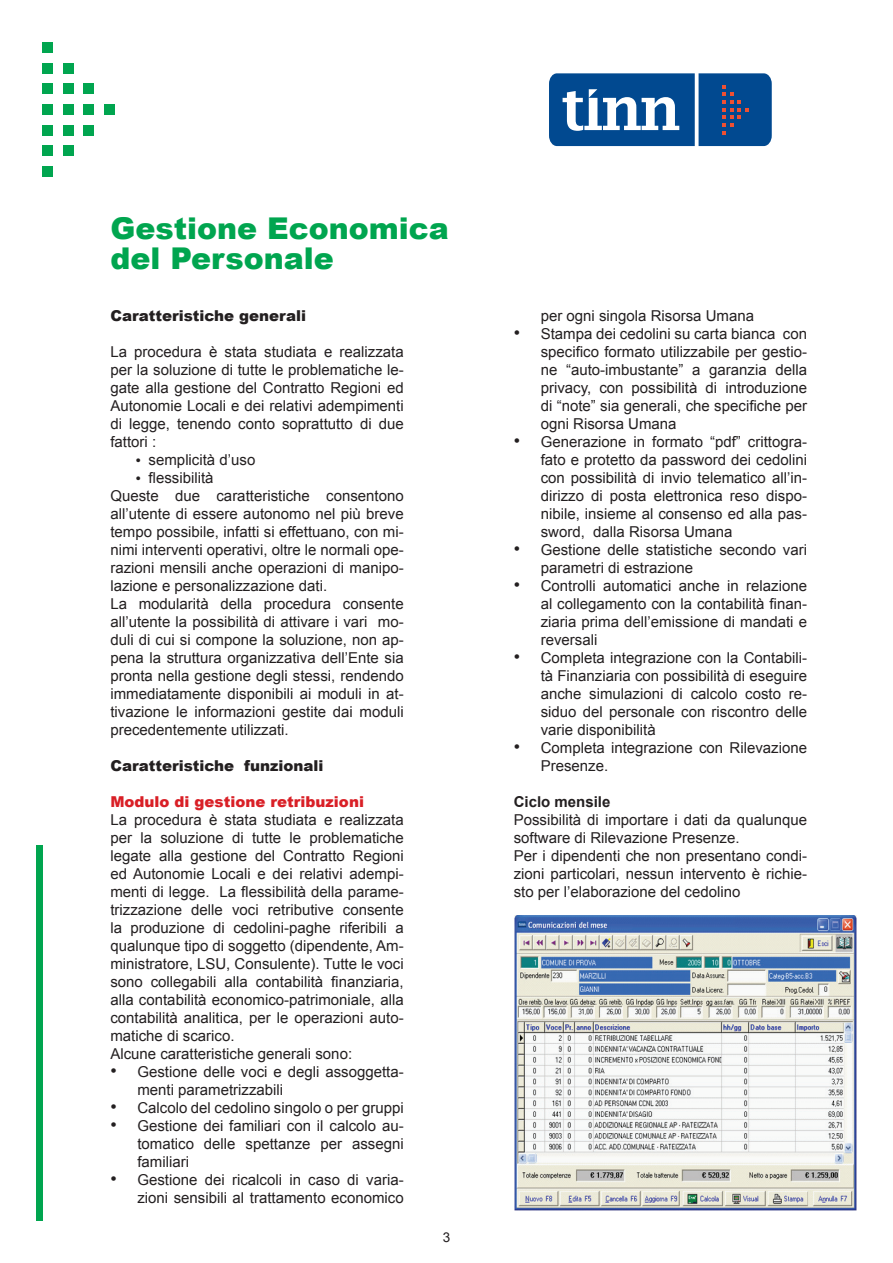
<style>
.page{position:relative;width:893px;height:1263px;background:#fff}
.page>*{position:absolute;margin:0;border:0;box-sizing:border-box;transform-origin:0 0}
.t1{font:900 30px/30px "Arial";color:#00a54f}
.t2{font:15px/18px "Arial";color:#231f20;text-align:justify}
.t3{font:900 15px "Arial";color:#231f20}
.t4{font:900 15px "Arial";color:#d91f26}
.t5{font:700 15px "Arial";color:#231f20}
.t6{font:13.5px "Arial";color:#231f20}
.s1{font-family:"Myriad Pro";font-size:18px}
.s2{font-size:18px}
</style>
<div class="page">
<div style="left:43px;top:43px;width:10px;height:10px;background:#00a54f"></div>
<div style="left:43px;top:84px;width:10px;height:10px;background:#00a54f"></div>
<div style="left:43px;top:63px;width:10px;height:10px;background:#00a54f"></div>
<div style="left:84px;top:84px;width:10px;height:10px;background:#00a54f"></div>
<div style="left:63px;top:84px;width:10px;height:10px;background:#00a54f"></div>
<div style="left:63px;top:63px;width:10px;height:10px;background:#00a54f"></div>
<div style="left:43px;top:125px;width:10px;height:10px;background:#00a54f"></div>
<div style="left:43px;top:104px;width:10px;height:11px;background:#00a54f"></div>
<div style="left:84px;top:125px;width:10px;height:10px;background:#00a54f"></div>
<div style="left:63px;top:125px;width:10px;height:10px;background:#00a54f"></div>
<div style="left:84px;top:104px;width:10px;height:11px;background:#00a54f"></div>
<div style="left:63px;top:104px;width:10px;height:11px;background:#00a54f"></div>
<div style="left:104px;top:104px;width:11px;height:11px;background:#00a54f"></div>
<div style="left:43px;top:166px;width:10px;height:10px;background:#00a54f"></div>
<div style="left:43px;top:145px;width:10px;height:11px;background:#00a54f"></div>
<div style="left:63px;top:145px;width:10px;height:11px;background:#00a54f"></div>
<div style="left:36px;top:845px;width:7px;height:375px;background:#00a54f"></div>
<img style="left:514px;top:915px;width:342px;height:296px">
<svg style="left:549px;top:73px;width:223px;height:73px;background:#2d66a0"></svg>
<h1 class="t1" style="left:110px;top:212px;width:340px">Gestione Economica del Personale</h1>
<p class="t3" style="left:110px;top:304px;width:197px">Caratteristiche generali</p>
<p class="t2" style="left:110px;top:343px;width:295px">La procedura è stata studiata e realizzata per la soluzione di tutte le problematiche le&shy;gate alla gestione del Contratto Regioni ed Autonomie Locali e dei relativi adempimenti di legge, tenendo conto soprattutto di due fattori :</p>
<p class="t2" style="left:136px;top:451px;width:121px"><span class="s1">•</span> semplicità d’uso</p>
<p class="t2" style="left:110px;top:469px;width:295px;text-align:left;text-indent:26px"><span class="s1">•</span> flessibilità<br>Queste due caratteristiche consentono all’utente di essere autonomo nel più breve tempo possibile, infatti si effettuano, con mi&shy;nimi interventi operativi, oltre le normali ope&shy;razioni mensili anche operazioni di manipo&shy;lazione e personalizzazione dati.<br>La modularità della procedura consente all’utente la possibilità di attivare i vari mo&shy;duli di cui si compone la soluzione, non ap&shy;pena la struttura organizzativa dell’Ente sia pronta nella gestione degli stessi, rendendo immediatamente disponibili ai moduli in at&shy;tivazione le informazioni gestite dai moduli precedentemente utilizzati.</p>
<p class="t3" style="left:110px;top:754px;width:215px">Caratteristiche funzionali</p>
<p class="t4" style="left:110px;top:790px;width:255px">Modulo di gestione retribuzioni</p>
<p class="t2" style="left:110px;top:811px;width:295px;text-align:left">La procedura è stata studiata e realizzata per la soluzione di tutte le problematiche legate alla gestione del Contratto Regioni ed Autonomie Locali e dei relativi adempi&shy;menti di legge. La flessibilità della parame&shy;trizzazione delle voci retributive consente la produzione di cedolini-paghe riferibili a qualunque tipo di soggetto (dipendente, Am&shy;ministratore, LSU, Consulente). Tutte le voci sono collegabili alla contabilità finanziaria, alla contabilità economico-patrimoniale, alla contabilità analitica, per le operazioni auto&shy;matiche di scarico.<br>Alcune caratteristiche generali sono:</p>
<p class="t2" style="left:137px;top:1063px;width:268px;text-indent:-27px"><span class="s2">•</span> Gestione delle voci e degli assoggetta&shy;menti parametrizzabili</p>
<p class="t2" style="left:110px;top:1099px;width:295px"><span class="s2">•</span> Calcolo del cedolino singolo o per gruppi</p>
<p class="t2" style="left:137px;top:1117px;width:268px;text-indent:-27px"><span class="s2">•</span> Gestione dei familiari con il calcolo au&shy;tomatico delle spettanze per assegni familiari</p>
<p class="t2" style="left:110px;top:1171px;width:295px;text-align:right"><span class="s2">•</span> Gestione dei ricalcoli in caso di varia&shy;zioni sensibili al trattamento economico</p>
<p class="t6" style="left:443px;top:1228px;width:9px">3</p>
<p class="t2" style="left:541px;top:307px;width:215px">per ogni singola Risorsa Umana</p>
<p class="t2" style="left:541px;top:325px;width:268px;text-indent:-27px"><span class="s2">•</span> Stampa dei cedolini su carta bianca con specifico formato utilizzabile per gestio&shy;ne “auto-imbustante” a garanzia della privacy, con possibilità di introduzione di “note” sia generali, che specifiche per ogni Risorsa Umana</p>
<p class="t2" style="left:541px;top:433px;width:268px;text-indent:-27px"><span class="s2">•</span> Generazione in formato “pdf” crittogra&shy;fato e protetto da password dei cedolini con possibilità di invio telematico all’in&shy;dirizzo di posta elettronica reso dispo&shy;nibile, insieme al consenso ed alla pas&shy;sword, dalla Risorsa Umana</p>
<p class="t2" style="left:541px;top:541px;width:268px;text-indent:-27px"><span class="s2">•</span> Gestione delle statistiche secondo vari parametri di estrazione</p>
<p class="t2" style="left:541px;top:577px;width:268px;text-indent:-27px"><span class="s2">•</span> Controlli automatici anche in relazione al collegamento con la contabilità finan&shy;ziaria prima dell’emissione di mandati e reversali</p>
<p class="t2" style="left:541px;top:649px;width:268px;text-indent:-27px"><span class="s2">•</span> Completa integrazione con la Contabili&shy;tà Finanziaria con possibilità di eseguire anche simulazioni di calcolo costo re&shy;siduo del personale con riscontro delle varie disponibilità</p>
<p class="t2" style="left:541px;top:739px;width:268px;text-indent:-27px"><span class="s2">•</span> Completa integrazione con Rilevazione<br>Presenze.</p>
<p class="t5" style="left:514px;top:792px;width:98px">Ciclo mensile</p>
<p class="t2" style="left:514px;top:811px;width:295px;text-align:left">Possibilità di importare i dati da qualunque software di Rilevazione Presenze.<br>Per i dipendenti che non presentano condi&shy;zioni particolari, nessun intervento è richie&shy;sto per l’elaborazione del cedolino</p>
</div>
